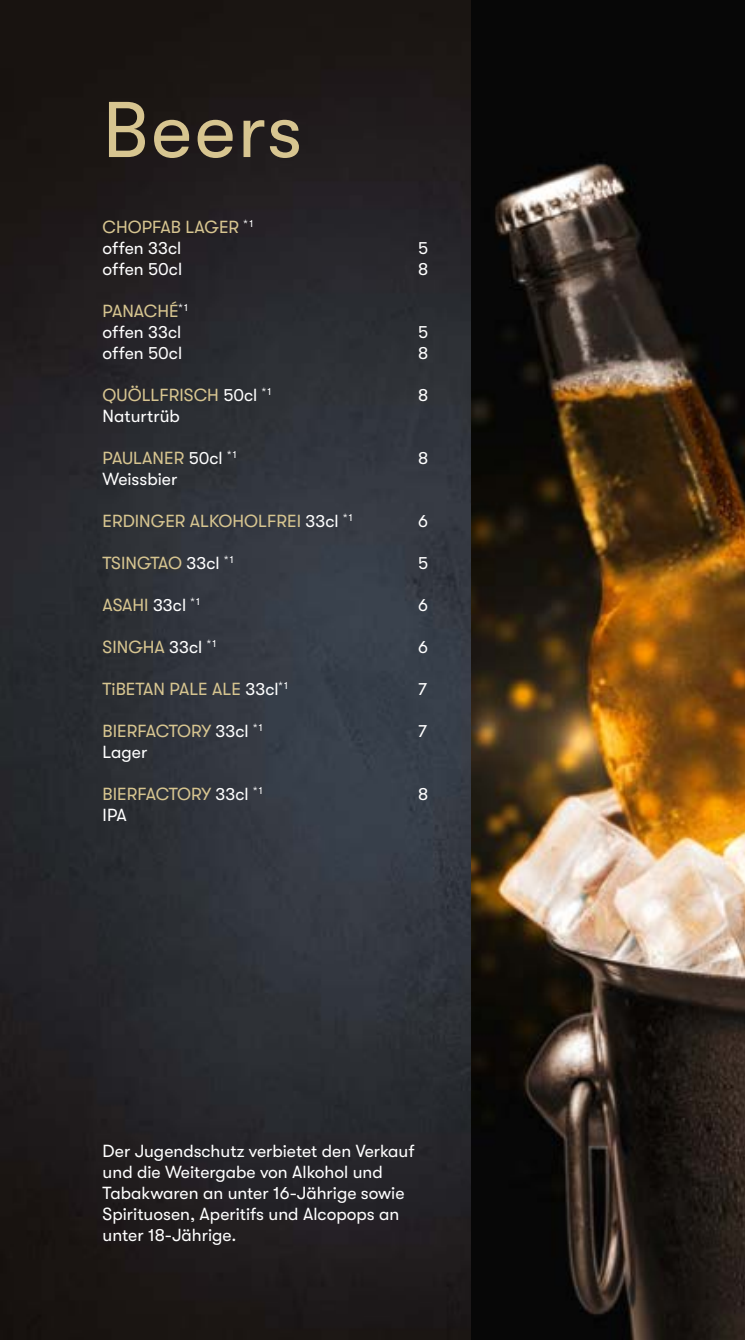
<style>
.page{position:relative;width:745px;height:1340px;background:#fff}
.page>*{position:absolute;margin:0;border:0;box-sizing:border-box;transform-origin:0 0}
.t1{font:78.75px "GT Walsheim";letter-spacing:.03em;color:#d7c590}
.t2{font:17.5px/21px "GT Walsheim";color:#fff}
.t3{font:17.5px/21px "GT Walsheim";color:#d7c590}
.s1{color:#fff}
.s2{color:#d7c590}
</style>
<div class="page">
<img style="left:0;top:0;width:471px;height:1339px">
<img style="left:471px;top:0;width:273px;height:1339px">
<h1 class="t1" style="left:103px;top:86px;width:201px">Beers</h1>
<p class="t3" style="left:103px;top:216px;width:152px">CHOPFAB LAGER <sup>*</sup> <sup>1 </sup><span class="s1">offen 33cl</span></p>
<p class="t2" style="left:418px;top:237px;width:12px">5</p>
<p class="t2" style="left:103px;top:258px;width:81px">offen 50cl</p>
<p class="t2" style="left:418px;top:258px;width:12px">8</p>
<p class="t2" style="left:103px;top:300px;width:87px"><span class="s2">PANACHÉ</span><sup>*</sup> <sup>1 </sup>offen 33cl</p>
<p class="t2" style="left:418px;top:321px;width:12px">5</p>
<p class="t2" style="left:103px;top:342px;width:81px">offen 50cl</p>
<p class="t2" style="left:418px;top:342px;width:12px">8</p>
<p class="t3" style="left:103px;top:384px;width:170px">QUÖLLFRISCH <span class="s1">50cl</span> <sup>*</sup> <sup>1</sup></p>
<p class="t2" style="left:418px;top:384px;width:12px">8</p>
<p class="t2" style="left:103px;top:405px;width:79px">Naturtrüb</p>
<p class="t3" style="left:103px;top:447px;width:135px">PAULANER <span class="s1">50cl</span> <sup>*</sup> <sup>1</sup></p>
<p class="t2" style="left:418px;top:447px;width:12px">8</p>
<p class="t2" style="left:103px;top:468px;width:76px">Weissbier</p>
<p class="t3" style="left:103px;top:510px;width:251px">ERDINGER ALKOHOLFREI <span class="s1">33cl</span> <sup>*</sup> <sup>1</sup></p>
<p class="t2" style="left:418px;top:510px;width:11px">6</p>
<p class="t3" style="left:103px;top:552px;width:132px">TSINGTAO <span class="s1">33cl</span> <sup>*</sup> <sup>1</sup></p>
<p class="t2" style="left:418px;top:552px;width:12px">5</p>
<p class="t3" style="left:103px;top:594px;width:99px">ASAHI <span class="s1">33cl</span> <sup>*</sup> <sup>1</sup></p>
<p class="t2" style="left:418px;top:594px;width:11px">6</p>
<p class="t3" style="left:103px;top:636px;width:115px">SINGHA <span class="s1">33cl</span> <sup>*</sup> <sup>1</sup></p>
<p class="t2" style="left:418px;top:636px;width:11px">6</p>
<p class="t3" style="left:103px;top:678px;width:187px">TiBETAN PALE ALE <span class="s1">33cl</span><sup>*</sup> <sup>1</sup></p>
<p class="t2" style="left:418px;top:678px;width:10px">7</p>
<p class="t3" style="left:103px;top:720px;width:161px">BIERFACTORY <span class="s1">33cl</span> <sup>*</sup> <sup>1</sup></p>
<p class="t2" style="left:418px;top:720px;width:10px">7</p>
<p class="t2" style="left:103px;top:741px;width:46px">Lager</p>
<p class="t3" style="left:103px;top:783px;width:161px">BIERFACTORY <span class="s1">33cl</span> <sup>*</sup> <sup>1</sup></p>
<p class="t2" style="left:418px;top:783px;width:12px">8</p>
<p class="t2" style="left:103px;top:804px;width:26px">IPA</p>
<p class="t2" style="left:103px;top:1140px;width:313px">Der Jugendschutz verbietet den Verkauf und die Weitergabe von Alkohol und Tabakwaren an unter 16-Jährige sowie Spirituosen, Aperitifs und Alcopops an unter 18-Jährige.</p>
</div>
